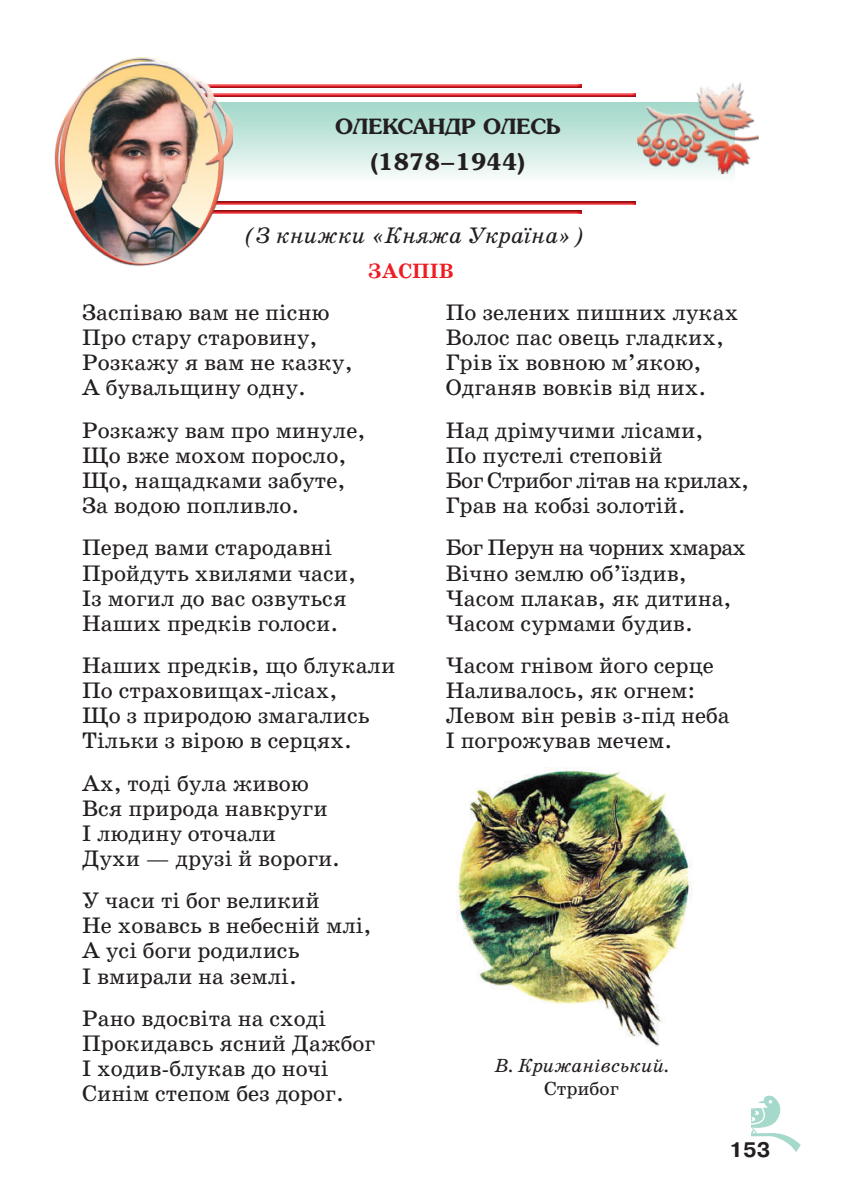
<style>
.page{position:relative;width:844px;height:1191px;background:#fff}
.page>*{position:absolute;margin:0;border:0;box-sizing:border-box;transform-origin:0 0}
.t1{font:22.75px/25px "School Book C";color:#231f20}
.t2{font:italic 22.75px "School Book C";color:#231f20}
.t3{font:700 22.75px "AG Presquire C";color:#231f20}
.t4{font:700 21px "AG Presquire C";color:#231f20}
.t5{font:700 21px "School Book C";color:#ee1d23}
.t6{font:700 21px "Pragmatica C";color:#231f20}
.t7{font:italic 19.25px "School Book C";color:#231f20}
.t8{font:19.25px "School Book C";color:#231f20}
.s1{font-family:"Pragmatica C"}
</style>
<div class="page">
<svg style="left:751px;top:1095px;width:49px;height:57px"></svg>
<img style="left:456px;top:767px;width:235px;height:279px">
<div style="left:135px;top:92px;width:502px;height:6px;background:#6b6b6e;opacity:.75"></div>
<div style="left:159px;top:83px;width:422px;height:6px;background:#6b6b6e;opacity:.75"></div>
<div style="left:82px;top:102px;width:652px;height:81px;background:linear-gradient(to bottom,#9fd6c8,#fafdfc)"></div>
<img style="left:632px;top:82px;width:127px;height:101px">
<div style="left:135px;top:200px;width:502px;height:7px;background:#6b6b6e;opacity:.75"></div>
<div style="left:159px;top:209px;width:422px;height:6px;background:#6b6b6e;opacity:.75"></div>
<img style="left:54px;top:57px;width:179px;height:209px">
<p class="t4" style="left:335px;top:113px;width:227px">ОЛЕКСАНДР ОЛЕСЬ</p>
<p class="t3" style="left:370px;top:147px;width:156px">(1878<span class="s1">–</span>1944)</p>
<p class="t2" style="left:244px;top:222px;width:341px">(З книжки «Княжа Україна»)</p>
<p class="t5" style="left:368px;top:259px;width:87px">ЗАСПІВ</p>
<p class="t1" style="left:82px;top:300px;width:272px">Заспіваю вам не пісню<br>Про стару старовину,<br>Розкажу я вам не казку,<br>А бувальщину одну.</p>
<p class="t1" style="left:82px;top:418px;width:284px">Розкажу вам про минуле,<br>Що вже мохом поросло,<br>Що, нащадками забуте,<br>За водою попливло.</p>
<p class="t1" style="left:82px;top:535px;width:275px">Перед вами стародавні<br>Пройдуть хвилями часи,<br>Із могил до вас озвуться<br>Наших предків голоси.</p>
<p class="t1" style="left:82px;top:653px;width:314px">Наших предків, що блукали<br>По страховищах-лісах,<br>Що з природою змагались<br>Тільки з вірою в серцях.</p>
<p class="t1" style="left:82px;top:771px;width:259px">Ах, тоді була живою<br>Вся природа навкруги<br>І людину оточали<br>Духи — друзі й вороги.</p>
<p class="t1" style="left:82px;top:888px;width:291px">У часи ті бог великий<br>Не ховавсь в небесній млі,<br>А усі боги родились<br>І вмирали на землі.</p>
<p class="t1" style="left:82px;top:1006px;width:294px">Рано вдосвіта на сході<br>Прокидавсь ясний Дажбог<br>І ходив-блукав до ночі<br>Синім степом без дорог.</p>
<p class="t1" style="left:445px;top:300px;width:294px">По зелених пишних луках<br>Волос пас овець гладких,<br>Грів їх вовною м’якою,<br>Одганяв вовків від них.</p>
<p class="t1" style="left:445px;top:418px;width:305px">Над дрімучими лісами,<br>По пустелі степовій<br>Бог Стрибог літав на крилах,<br>Грав на кобзі золотій.</p>
<p class="t1" style="left:445px;top:535px;width:302px">Бог Перун на чорних хмарах<br>Вічно землю об’їздив,<br>Часом плакав, як дитина,<br>Часом сурмами будив.</p>
<p class="t1" style="left:445px;top:653px;width:285px">Часом гнівом його серце<br>Наливалось, як огнем:<br>Левом він ревів з-під неба<br>І погрожував мечем.</p>
<p class="t7" style="left:494px;top:1055px;width:175px">В. Крижанівський.</p>
<p class="t8" style="left:544px;top:1078px;width:76px">Стрибог</p>
<p class="t6" style="left:729px;top:1137px;width:43px">153</p>
</div>
